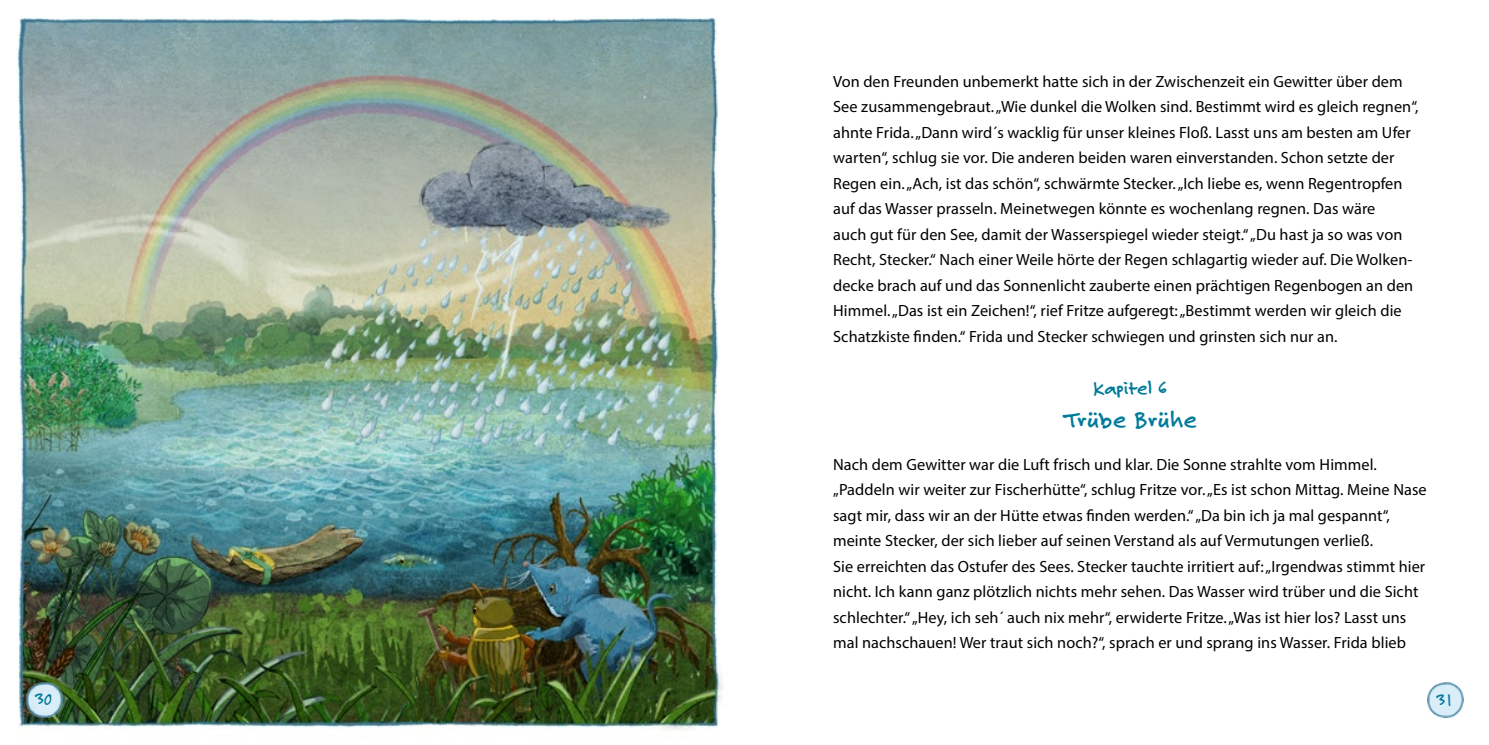
<style>
.page{position:relative;width:1489px;height:745px;background:#fff}
.page>*{position:absolute;margin:0;border:0;box-sizing:border-box;transform-origin:0 0}
.Ü3_für_IHV{font:700 25px "Felt Tip Roman";letter-spacing:.01em;color:#007c9a}
.Ü3_Kapitel{font:700 20px "Felt Tip Roman";color:#007c9a}
.Mengentext_Myriad_13{font:16.25px/25.5px "Myriad Pro";letter-spacing:.005em;color:#000}
.t1{font:700 16.25px "Felt Tip Roman";color:#007c9a}
</style>
<div class="page">
<img style="left:17px;top:17px;width:706px;height:714px">
<img style="left:1427px;top:682px;width:35px;height:34px">
<img style="left:27px;top:681px;width:35px;height:35px">
<p class="Mengentext_Myriad_13" style="left:833px;top:68px;width:587px">Von den Freunden unbemerkt hatte sich in der Zwischenzeit ein Gewitter über dem See zusammengebraut. „Wie dunkel die Wolken sind. Bestimmt wird es gleich regnen“, ahnte Frida. „Dann wird´s wacklig für unser kleines Floß. Lasst uns am besten am Ufer warten“, schlug sie vor. Die anderen beiden waren einverstanden. Schon setzte der Regen ein. „Ach, ist das schön“, schwärmte Stecker. „Ich liebe es, wenn Regentropfen auf das Wasser prasseln. Meinetwegen könnte es wochenlang regnen. Das wäre<br>auch gut für den See, damit der Wasserspiegel wieder steigt.“ „Du hast ja so was von Recht, Stecker.“ Nach einer Weile hörte der Regen schlagartig wieder auf. Die Wolken&shy;decke brach auf und das Sonnenlicht zauberte einen prächtigen Regenbogen an den Himmel. „Das ist ein Zeichen!“, rief Fritze aufgeregt: „Bestimmt werden wir gleich die Schatzkiste finden.“ Frida und Stecker schwiegen und grinsten sich nur an.</p>
<p class="Ü3_Kapitel" style="left:1093px;top:375px;width:76px">Kapitel 6</p>
<p class="Ü3_für_IHV" style="left:1063px;top:402px;width:135px">Trübe Brühe</p>
<p class="Mengentext_Myriad_13" style="left:833px;top:450px;width:595px">Nach dem Gewitter war die Luft frisch und klar. Die Sonne strahlte vom Himmel. „Paddeln wir weiter zur Fischerhütte“, schlug Fritze vor. „Es ist schon Mittag. Meine Nase sagt mir, dass wir an der Hütte etwas finden werden.“ „Da bin ich ja mal gespannt“, meinte Stecker, der sich lieber auf seinen Verstand als auf Vermutungen verließ.</p>
<p class="Mengentext_Myriad_13" style="left:833px;top:552px;width:593px">Sie erreichten das Ostufer des Sees. Stecker tauchte irritiert auf: „Irgendwas stimmt hier nicht. Ich kann ganz plötzlich nichts mehr sehen. Das Wasser wird trüber und die Sicht schlechter.“ „Hey, ich seh´ auch nix mehr“, erwiderte Fritze. „Was ist hier los? Lasst uns mal nachschauen! Wer traut sich noch?“, sprach er und sprang ins Wasser. Frida blieb</p>
<p class="t1" style="left:37px;top:688px;width:17px">30</p>
<p class="t1" style="left:1437px;top:688px;width:17px">31</p>
</div>
